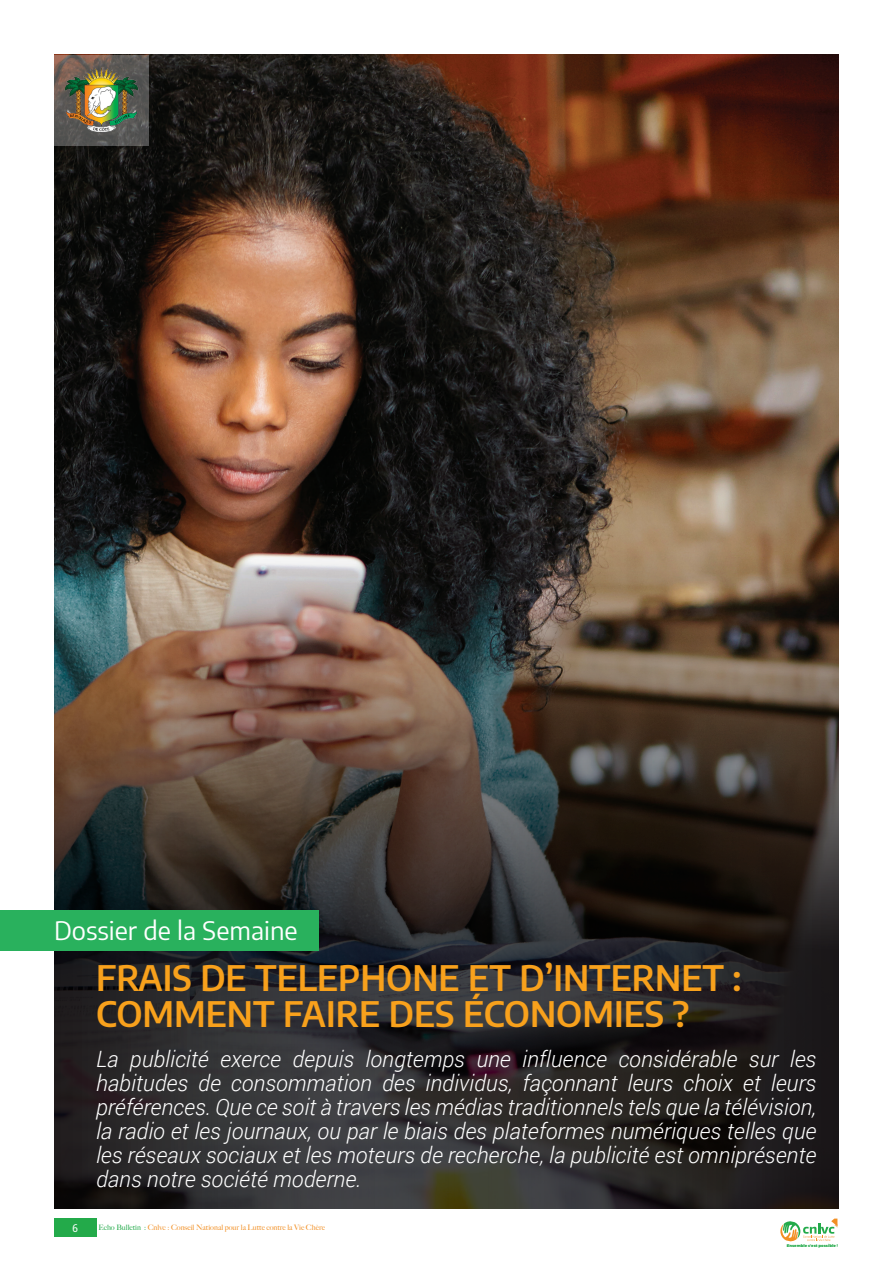
<style>
.page{position:relative;width:893px;height:1263px;background:#fff}
.page>*{position:absolute;margin:0;border:0;box-sizing:border-box;transform-origin:0 0}
.t1{font:600 34.5px/36px "Encode Sans";color:#f8a11c}
.t2{font:25.5px "Encode Sans";color:#fff}
.t3{font:italic 300 22.5px/24px "Roboto";color:#fff;text-align:justify}
.t4{font:500 10.5px "Encode Sans Compressed";color:#fff}
.t5{font:500 7.5px "Big Caslon";color:#f28f23}
.t6{font:900 3.9px "Montserrat";color:#23aa4a}
.s1{color:#23aa4a}
</style>
<div class="page">
<div style="left:54px;top:1218px;width:42px;height:19px;background:#23aa4a"></div>
<svg style="left:780px;top:1218px;width:57px;height:24px"></svg>
<img style="left:54px;top:54px;width:785px;height:290px">
<img style="left:54px;top:344px;width:785px;height:864px">
<svg style="left:54px;top:55px;width:95px;height:91px;background:#605955"></svg>
<img style="left:65px;top:69px;width:73px;height:63px">
<div style="left:0;top:911px;width:319px;height:40px;background:#29b15d"></div>
<p class="t2" style="left:54px;top:913px;width:245px">Dossier de la Semaine</p>
<h1 class="t1" style="left:96px;top:958px;width:647px">FRAIS DE TELEPHONE ET D’INTERNET :<br>COMMENT FAIRE DES ÉCONOMIES ?</h1>
<p class="t3" style="left:96px;top:1046px;width:722px">La publicité exerce depuis longtemps une influence considérable sur les habitudes de consommation des individus, façonnant leurs choix et leurs préférences. Que ce soit à travers les médias traditionnels tels que la télévision, la radio et les journaux, ou par le biais des plateformes numériques telles que les réseaux sociaux et les moteurs de recherche, la publicité est omniprésente dans notre société moderne.</p>
<p class="t4" style="left:72px;top:1221px;width:7px">6</p>
<p class="t5" style="left:98px;top:1221px;width:228px"><span class="s1">Echo Bulletin :</span> Cnlvc : Conseil National pour la Lutte contre la Vie Chère</p>
<p class="t6" style="left:787px;top:1243px;width:53px">Ensemble c’est possible !</p>
</div>
